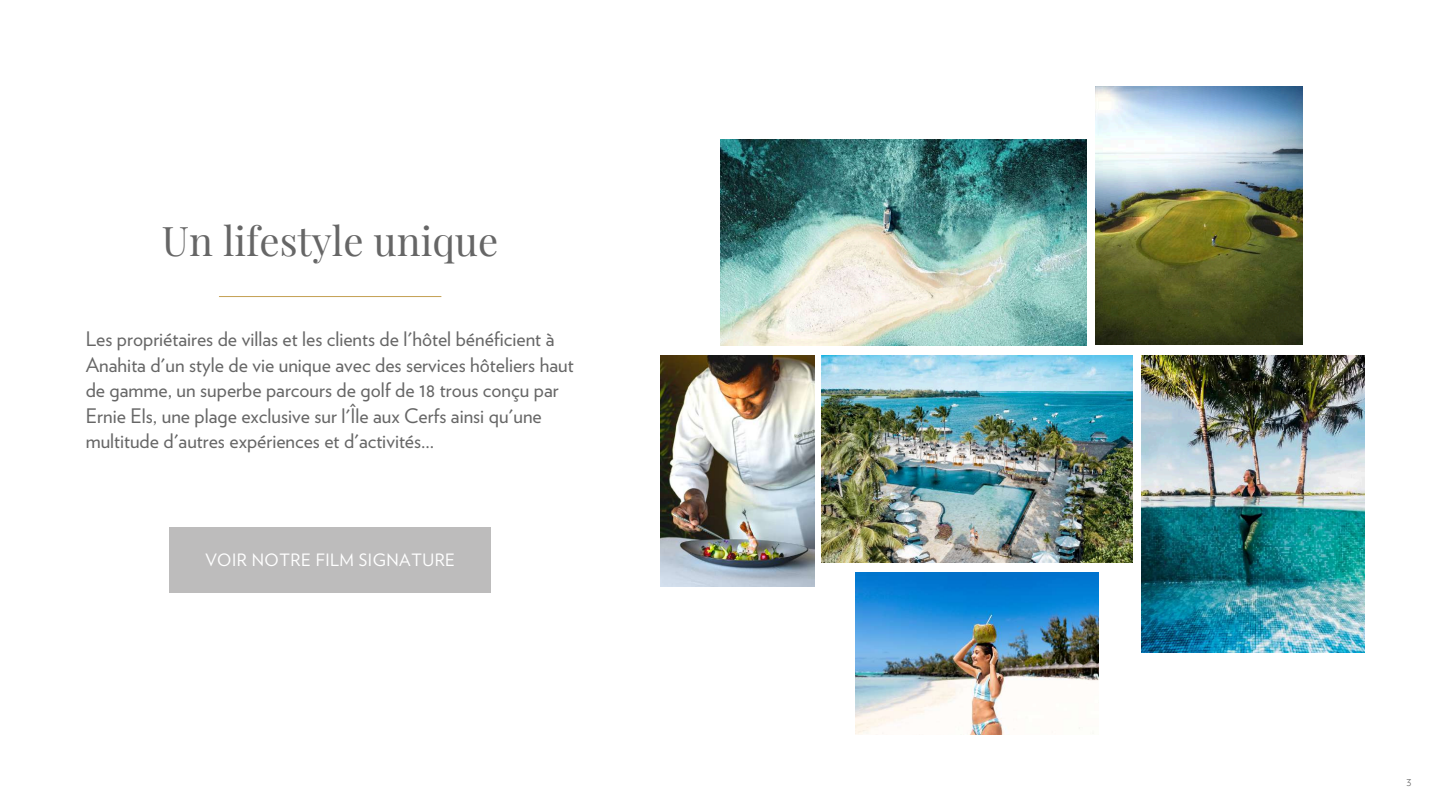
<style>
.page{position:relative;width:1440px;height:810px;background:#fff}
.page>*{position:absolute;margin:0;border:0;box-sizing:border-box;transform-origin:0 0}
.t1{font:40px "Playfair Display";color:#666}
.t2{font:20px/25.5px "Verlag";color:#666}
.t3{font:17px "Verlag";letter-spacing:.03em;color:#fff}
.t4{font:300 12px "Verlag";color:#666}
</style>
<div class="page">
<img style="left:822px;top:356px;width:310px;height:207px">
<img style="left:1096px;top:86px;width:207px;height:259px">
<img style="left:1142px;top:356px;width:223px;height:297px">
<img style="left:720px;top:139px;width:367px;height:206px">
<img style="left:856px;top:572px;width:243px;height:162px">
<img style="left:661px;top:356px;width:154px;height:230px">
<hr style="left:219px;top:296px;width:222px;height:1px;background:#c4a053">
<div style="left:170px;top:528px;width:321px;height:65px;background:#bdbcbc"></div>
<h1 class="t1" style="left:162px;top:213px;width:338px">Un lifestyle unique</h1>
<p class="t2" style="left:86px;top:327px;width:489px">Les propriétaires de villas et les clients de l'hôtel bénéficient à Anahita d'un style de vie unique avec des services hôteliers haut de gamme, un superbe parcours de golf de 18 trous conçu par Ernie Els, une plage exclusive sur l'Île aux Cerfs ainsi qu'une multitude d'autres expériences et d'activités...</p>
<p class="t3" style="left:205px;top:553px;width:251px">VOIR NOTRE FILM SIGNATURE</p>
<p class="t4" style="left:1406px;top:777px;width:7px">3</p>
</div>
